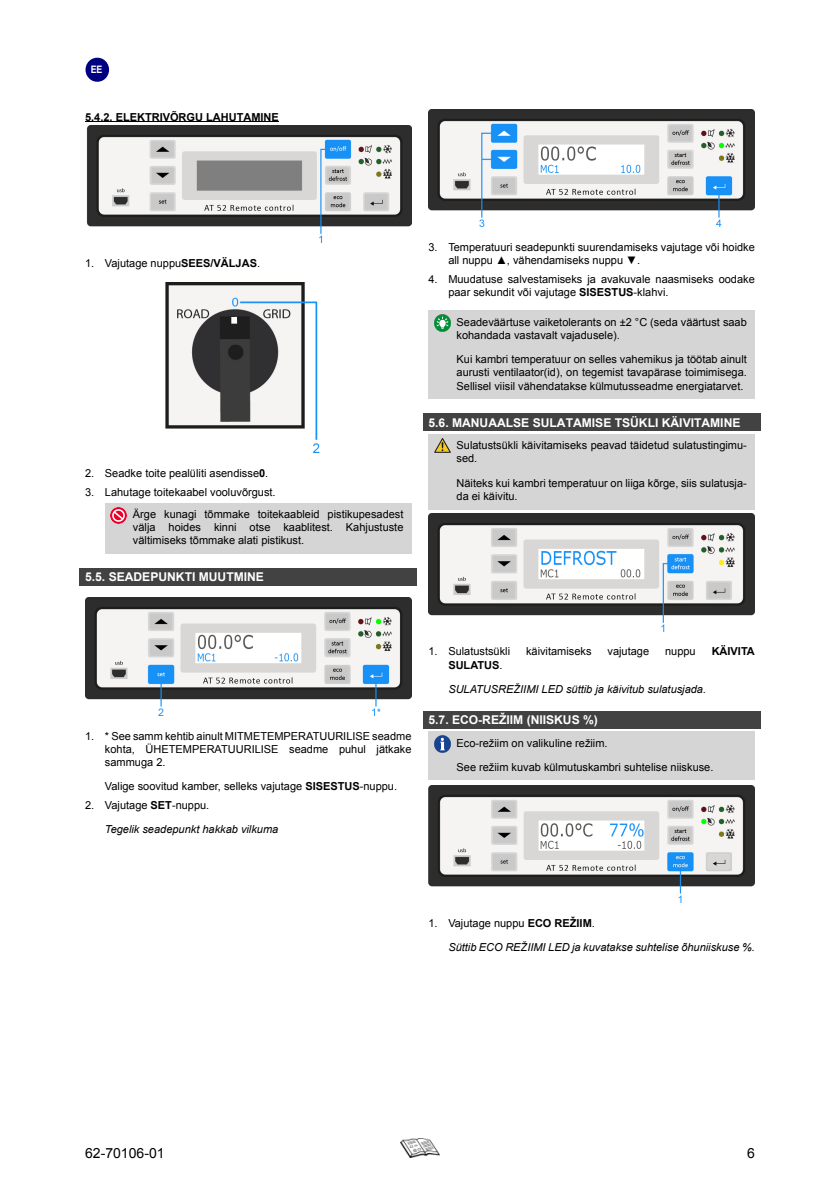
<style>
.page{position:relative;width:840px;height:1191px;background:#fff}
.page>*{position:absolute;margin:0;border:0;box-sizing:border-box;transform-origin:0 0}
.t1{font:14px "Arial";color:#000}
.t2{font:700 12.2px "Arial";color:#fff}
.t3{font:11px/13.2px "Arial";color:#000}
.t4{font:italic 11px "Arial";color:#000}
.t5{font:700 11px "Arial";color:#000}
.t6{font:700 10.2px "Arial";color:#fff;scale:.86 1}
.s1{font-weight:700}
.s2{font-weight:400}
</style>
<div class="page">
<svg style="left:85px;top:57px;width:25px;height:25px"></svg>
<hr style="left:85px;top:121px;width:194px;height:1px;background:#000">
<img style="left:86px;top:126px;width:325px;height:116px">
<img style="left:165px;top:283px;width:155px;height:170px">
<div style="left:105px;top:503px;width:306px;height:51px;background:#d5d5d5"></div>
<img style="left:111px;top:507px;width:16px;height:16px">
<div style="left:79px;top:568px;width:338px;height:17px;background:#424242"></div>
<img style="left:85px;top:598px;width:326px;height:117px">
<img style="left:428px;top:109px;width:326px;height:117px">
<div style="left:428px;top:311px;width:326px;height:88px;background:#d5d5d5"></div>
<img style="left:434px;top:315px;width:16px;height:16px">
<div style="left:422px;top:413px;width:338px;height:18px;background:#424242"></div>
<div style="left:428px;top:434px;width:326px;height:75px;background:#d5d5d5"></div>
<img style="left:434px;top:438px;width:16px;height:14px">
<img style="left:428px;top:514px;width:326px;height:117px">
<div style="left:422px;top:711px;width:338px;height:17px;background:#424242"></div>
<div style="left:428px;top:731px;width:326px;height:49px;background:#d5d5d5"></div>
<img style="left:434px;top:736px;width:16px;height:16px">
<img style="left:428px;top:785px;width:326px;height:117px">
<img style="left:400px;top:1138px;width:39px;height:19px">
<p class="t6" style="left:91px;top:63px;width:15px">EE</p>
<p class="t5" style="left:85px;top:109px;width:195px">5.4.2. ELEKTRIVÕRGU LAHUTAMINE</p>
<p class="t3" style="left:85px;top:256px;width:176px">1. Vajutage nuppu<span class="s1">SEES/VÄLJAS</span>.</p>
<p class="t3" style="left:85px;top:467px;width:184px">2. Seadke toite pealüliti asendisse<span class="s1">0</span>.</p>
<p class="t3" style="left:133px;top:481px;width:272px;line-height:22.2px;text-indent:-48px">3. Lahutage toitekaabel vooluvõrgust.<br>Ärge kunagi tõmmake toitekaableid pistikupesadest</p>
<p class="t3" style="left:133px;top:521px;width:272px">välja hoides kinni otse kaablitest. Kahjustuste vältimiseks tõmmake alati pistikust.</p>
<p class="t2" style="left:85px;top:569px;width:180px">5.5. SEADEPUNKTI MUUTMINE</p>
<p class="t3" style="left:448px;top:240px;width:308px;text-indent:-20px">3. Temperatuuri seadepunkti suurendamiseks vajutage või hoidke all nuppu ▲, vähendamiseks nuppu ▼.</p>
<p class="t3" style="left:448px;top:272px;width:308px;text-indent:-20px">4. Muudatuse salvestamiseks ja avakuvale naasmiseks oodake paar sekundit või vajutage <span class="s1">SISESTUS</span>-klahvi.</p>
<p class="t3" style="left:456px;top:315px;width:292px">Seadeväärtuse vaiketolerants on ±2 °C (seda väärtust saab kohandada vastavalt vajadusele).</p>
<p class="t3" style="left:456px;top:353px;width:292px;text-align:justify">Kui kambri temperatuur on selles vahemikus ja töötab ainult aurusti ventilaator(id), on tegemist tavapärase toimimisega.<br>Sellisel viisil vähendatakse külmutusseadme energiatarvet.</p>
<p class="t2" style="left:428px;top:414px;width:313px">5.6. MANUAALSE SULATAMISE TSÜKLI KÄIVITAMINE</p>
<p class="t3" style="left:456px;top:439px;width:291px">Sulatustsükli käivitamiseks peavad täidetud sulatustingimu&shy;sed.</p>
<p class="t3" style="left:456px;top:476px;width:292px">Näiteks kui kambri temperatuur on liiga kõrge, siis sulatusja&shy;da ei käivitu.</p>
<p class="t3" style="left:105px;top:729px;width:308px;text-align:justify;text-indent:-20px">1. * See samm kehtib ainult MITMETEMPERATUURILISE seadme kohta, ÜHETEMPERATUURILISE seadme puhul jätkake sammuga 2.</p>
<p class="t3" style="left:105px;top:779px;width:293px">Valige soovitud kamber, selleks vajutage <span class="s1">SISESTUS</span>-nuppu.</p>
<p class="t3" style="left:85px;top:798px;width:126px">2. Vajutage <span class="s1">SET</span>-nuppu.</p>
<p class="t4" style="left:105px;top:822px;width:175px">Tegelik seadepunkt hakkab vilkuma</p>
<p class="t3" style="left:428px;top:645px;width:83px">1. Sulatustsükli</p>
<p class="t3" style="left:525px;top:645px;width:67px">käivitamiseks</p>
<p class="t3" style="left:607px;top:645px;width:43px">vajutage</p>
<p class="t3" style="left:664px;top:645px;width:32px">nuppu</p>
<p class="t5" style="left:711px;top:644px;width:45px">KÄIVITA</p>
<p class="t5" style="left:448px;top:657px;width:56px">SULATUS<span class="s2">.</span></p>
<p class="t4" style="left:448px;top:682px;width:259px">SULATUSREŽIIMI LED süttib ja käivitub sulatusjada.</p>
<p class="t2" style="left:428px;top:711px;width:171px">5.7. ECO-REŽIIM (NIISKUS %)</p>
<p class="t3" style="left:456px;top:736px;width:152px">Eco-režiim on valikuline režiim.</p>
<p class="t3" style="left:456px;top:760px;width:258px">See režiim kuvab külmutuskambri suhtelise niiskuse.</p>
<p class="t3" style="left:428px;top:916px;width:168px">1. Vajutage nuppu <span class="s1">ECO REŽIIM</span>.</p>
<p class="t4" style="left:448px;top:939px;width:308px">Süttib ECO REŽIIMI LED ja kuvatakse suhtelise õhuniiskuse %.</p>
<p class="t1" style="left:85px;top:1143px;width:81px">62-70106-01</p>
<p class="t1" style="left:746px;top:1143px;width:9px">6</p>
</div>
